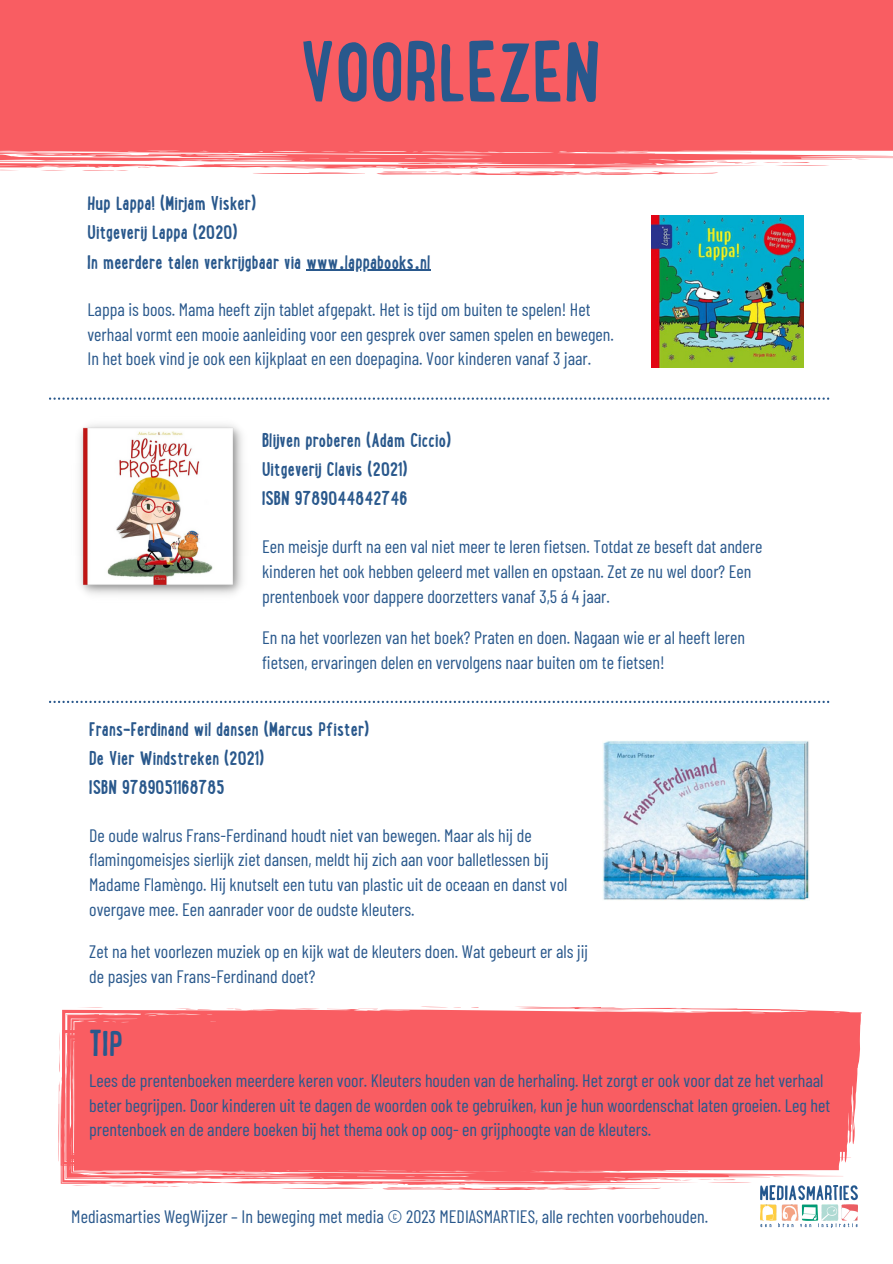
<style>
.page{position:relative;width:893px;height:1264px;background:#fff}
.page>*{position:absolute;margin:0;border:0;box-sizing:border-box;transform-origin:0 0}
.t1{font:700 89.85px "Lunch Box";color:#29588c}
.t2{font:700 38.25px "Lunch Box";color:#29588c}
.t3{font:700 21px/29.2px "Lunch Box";color:#29588c}
.t4{font:18px/24.8px "Barlow Condensed";color:#29588c}
</style>
<div class="page">
<svg style="left:62px;top:1006px;width:799px;height:138px;fill:#f95d62"></svg>
<svg style="left:295px;top:1008px;width:25px;height:1px"></svg>
<svg style="left:671px;top:1011px;width:16px;height:1px"></svg>
<svg style="left:76px;top:1007px;width:27px;height:1px"></svg>
<svg style="left:175px;top:1008px;width:37px;height:2px"></svg>
<svg style="left:226px;top:1008px;width:16px;height:1px"></svg>
<svg style="left:418px;top:1006px;width:43px;height:2px"></svg>
<svg style="left:358px;top:1008px;width:20px;height:2px"></svg>
<svg style="left:592px;top:1006px;width:71px;height:5px"></svg>
<div style="left:62px;top:1026px;width:791px;height:158px;background:#f95d62"></div>
<svg style="left:293px;top:1028px;width:24px;height:1px"></svg>
<svg style="left:665px;top:1031px;width:15px;height:1px"></svg>
<svg style="left:772px;top:1176px;width:13px;height:1px"></svg>
<svg style="left:224px;top:1028px;width:16px;height:1px"></svg>
<svg style="left:415px;top:1026px;width:42px;height:2px"></svg>
<svg style="left:355px;top:1028px;width:20px;height:2px"></svg>
<svg style="left:281px;top:1179px;width:470px;height:11px"></svg>
<svg style="left:587px;top:1027px;width:70px;height:5px"></svg>
<svg style="left:58px;top:1027px;width:153px;height:159px;background:#f96c70"></svg>
<svg style="left:279px;top:1161px;width:479px;height:12px;background:#f96b70"></svg>
<div style="left:0;top:0;width:892px;height:168px;background:#f95d62"></div>
<div style="left:0;top:30px;width:80px;height:132px;background:#f95d62"></div>
<svg style="left:41px;top:170px;width:24px;height:1px"></svg>
<svg style="left:0;top:170px;width:17px;height:1px"></svg>
<svg style="left:854px;top:159px;width:16px;height:1px"></svg>
<svg style="left:82px;top:170px;width:46px;height:1px"></svg>
<svg style="left:252px;top:162px;width:577px;height:14px"></svg>
<svg style="left:586px;top:152px;width:69px;height:1px"></svg>
<svg style="left:137px;top:167px;width:14px;height:1px"></svg>
<img style="left:760px;top:1185px;width:97px;height:42px">
<img style="left:79px;top:424px;width:164px;height:171px">
<img style="left:603px;top:741px;width:206px;height:159px">
<svg style="left:49px;top:397px;width:780px;height:3px"></svg>
<img style="left:651px;top:215px;width:152px;height:152px">
<hr style="left:306px;top:270px;width:124px;height:1px;background:#29588c">
<svg style="left:49px;top:700px;width:780px;height:3px"></svg>
<h1 class="t1" style="left:300px;top:39px;width:301px">VOORLEZEN</h1>
<p class="t3" style="left:87px;top:191px;width:345px">Hup Lappa! (Mirjam Visker)<br>Uitgeverij Lappa (2020)<br>In meerdere talen verkrijgbaar via www.lappabooks.nl</p>
<p class="t4" style="left:87px;top:296px;width:528px">Lappa is boos. Mama heeft zijn tablet afgepakt. Het is tijd om buiten te spelen! Het verhaal vormt een mooie aanleiding voor een gesprek over samen spelen en bewegen.<br>In het boek vind je ook een kijkplaat en een doepagina. Voor kinderen vanaf 3 jaar.</p>
<p class="t3" style="left:262px;top:428px;width:191px">Blijven proberen (Adam Ciccio)<br>Uitgeverij Clavis (2021)<br>ISBN 9789044842746</p>
<p class="t4" style="left:262px;top:533px;width:502px">Een meisje durft na een val niet meer te leren fietsen. Totdat ze beseft dat andere kinderen het ook hebben geleerd met vallen en opstaan. Zet ze nu wel door? Een prentenboek voor dappere doorzetters vanaf 3,5 á 4 jaar.</p>
<p class="t4" style="left:262px;top:623px;width:484px">En na het voorlezen van het boek? Praten en doen. Nagaan wie er al heeft leren fietsen, ervaringen delen en vervolgens naar buiten om te fietsen!</p>
<p class="t3" style="left:89px;top:717px;width:282px">Frans-Ferdinand wil dansen (Marcus Pfister)<br>De Vier Windstreken (2021)<br>ISBN 9789051168785</p>
<p class="t4" style="left:89px;top:822px;width:479px">De oude walrus Frans-Ferdinand houdt niet van bewegen. Maar als hij de flamingomeisjes sierlijk ziet dansen, meldt hij zich aan voor balletlessen bij Madame Flamèngo. Hij knutselt een tutu van plastic uit de oceaan en danst vol overgave mee. Een aanrader voor de oudste kleuters.</p>
<p class="t4" style="left:89px;top:938px;width:500px">Zet na het voorlezen muziek op en kijk wat de kleuters doen. Wat gebeurt er als jij de pasjes van Frans-Ferdinand doet?</p>
<h2 class="t2" style="left:89px;top:1029px;width:35px">TIP</h2>
<p class="t4" style="left:89px;top:1067px;width:742px">Lees de prentenboeken meerdere keren voor. Kleuters houden van de herhaling. Het zorgt er ook voor dat ze het verhaal beter begrijpen. Door kinderen uit te dagen de woorden ook te gebruiken, kun je hun woordenschat laten groeien. Leg het prentenboek en de andere boeken bij het thema ook op oog- en grijphoogte van de kleuters.</p>
<p class="t4" style="left:71px;top:1202px;width:638px">Mediasmarties WegWijzer – In beweging met media © 2023 MEDIASMARTIES, alle rechten voorbehouden.</p>
</div>
